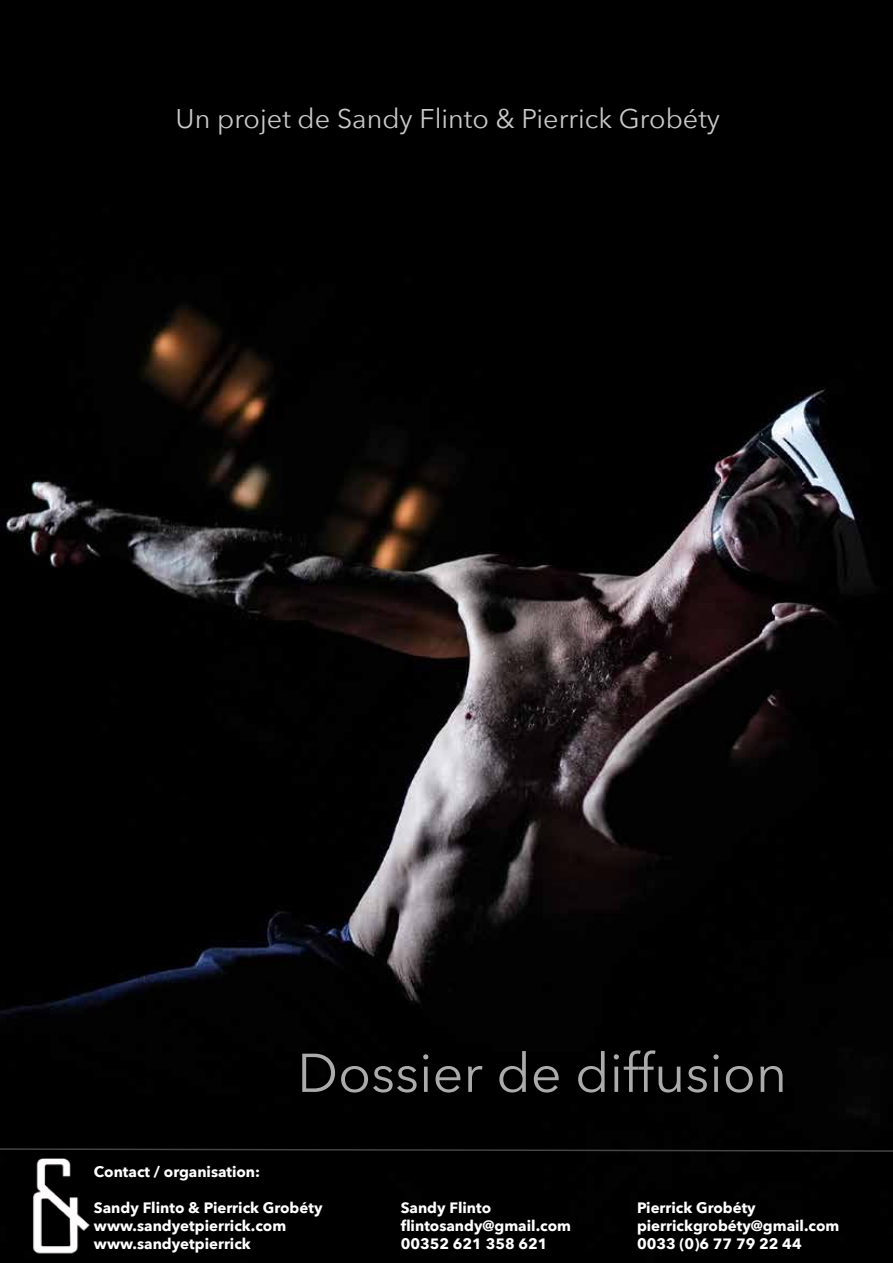
<style>
.page{position:relative;width:893px;height:1263px;background:#fff}
.page>*{position:absolute;margin:0;border:0;box-sizing:border-box;transform-origin:0 0}
.t1{font:54px "Avenir Next";color:#ababab}
.t2{font:27px "Avenir Next";color:#c9c9c9}
.t3{font:700 15px/18px "Avenir Next";color:#fff}
</style>
<div class="page">
<img style="left:0;top:0;width:893px;height:1263px">
<svg style="left:0;top:1147px;width:893px;height:5px;background:#141414"></svg>
<img style="left:17px;top:1149px;width:82px;height:107px">
<h2 class="t2" style="left:176px;top:96px;width:546px">Un projet de Sandy Flinto &amp; Pierrick Grobéty</h2>
<h1 class="t1" style="left:297px;top:1027px;width:491px">Dossier de diffusion</h1>
<p class="t3" style="left:94px;top:1162px;width:168px">Contact / organisation:</p>
<p class="t3" style="left:94px;top:1198px;width:230px">Sandy Flinto &amp; Pierrick Grobéty www.sandyetpierrick.com www.sandyetpierrick</p>
<p class="t3" style="left:637px;top:1198px;width:204px">Pierrick Grobéty pierrickgrobéty@gmail.com<br>0033 (0)6 77 79 22 44</p>
<p class="t3" style="left:401px;top:1198px;width:172px">Sandy Flinto flintosandy@gmail.com<br>00352 621 358 621</p>
</div>
